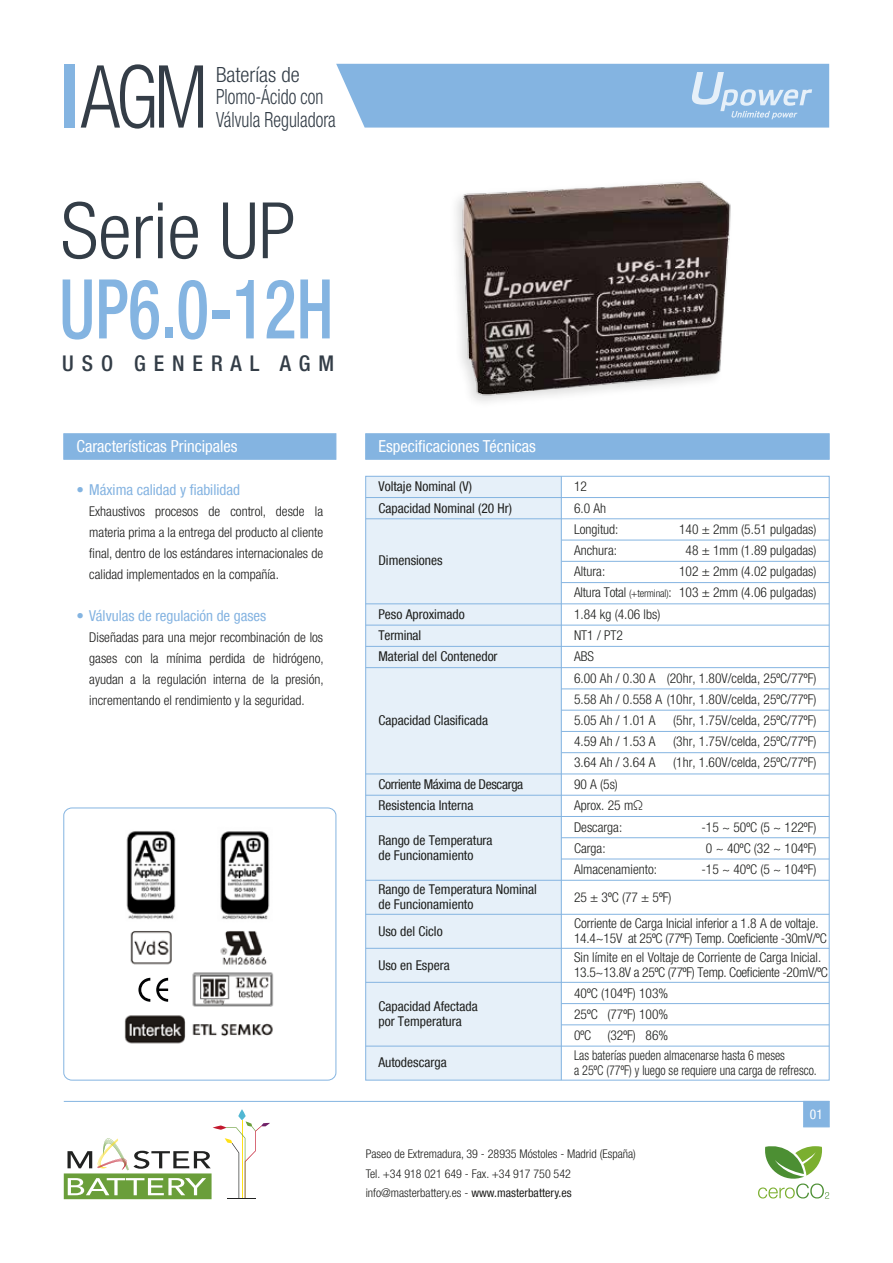
<style>
.page{position:relative;width:893px;height:1263px;background:#fff}
.page>*{position:absolute;margin:0;border:0;box-sizing:border-box;transform-origin:0 0}
.t1{font:300 condensed 87px "Helvetica Neue LT Com";color:#343d47;scale:.9 1}
.t2{font:500 condensed 82.5px "Helvetica Neue LT Com";color:#84b4e1;scale:.81 1}
.t3{font:300 condensed 78px "Helvetica Neue LT Com";color:#333d47}
.t4{font:500 condensed 21.75px "Helvetica Neue LT Com";letter-spacing:.365em;color:#333d47}
.t5{font:300 condensed 21px/22.5px "Helvetica Neue LT Com";color:#333d47}
.t6{font:condensed 16.5px "Helvetica Neue LT Com";letter-spacing:.01em;color:#fff}
.t7{font:condensed 15px "Helvetica Neue LT Com";color:#84b3e1}
.t8{font:300 condensed 13.5px/21px "Helvetica Neue LT Com";color:#1d1e1c}
.t9{font:300 condensed 13.5px/21px "Helvetica Neue LT Com";color:#1c1c1b;text-align:justify}
.t10{font:condensed 13.5px/15px "Helvetica Neue LT Com";color:#1d1e1c}
.t11{font:300 condensed 13.5px/15px "Helvetica Neue LT Com";color:#1d1e1c;scale:.9 1}
.t12{font:condensed 13.5px/21.3px "Helvetica Neue LT Com";letter-spacing:-.025em;color:#1d1e1c}
.t13{font:condensed 13.5px/21.3px "Helvetica Neue LT Com";color:#1e1e1c}
.t14{font:300 condensed 13.5px "Helvetica Neue LT Com";color:#1e1e1c}
.t15{font:condensed 13.5px "Helvetica Neue LT Com";color:#fff}
.t16{font:300 condensed 12px/19.5px "Helvetica Neue LT Com";color:#1e1e1c}
.s1{font-weight:300;color:#84b4e1}
.s2{font-size:10.5px}
.s3{font-weight:400}
</style>
<div class="page">
<div style="left:366px;top:476px;width:195px;height:604px;background:#e6f0f9"></div>
<svg style="left:336px;top:64px;width:493px;height:64px;background:#8cb9e3"></svg>
<div style="left:64px;top:64px;width:10px;height:64px;background:#84b4e1"></div>
<div style="left:365px;top:433px;width:465px;height:27px;background:#84b4e1;border:1px solid #84b4e1"></div>
<hr style="left:561px;top:476px;width:1px;height:604px;background:#84b4e1">
<hr style="left:366px;top:497px;width:463px;height:1px;background:#84b4e1">
<hr style="left:561px;top:582px;width:268px;height:1px;background:#84b4e1">
<hr style="left:366px;top:603px;width:463px;height:1px;background:#84b4e1">
<hr style="left:366px;top:625px;width:463px;height:1px;background:#84b4e1">
<hr style="left:366px;top:646px;width:463px;height:1px;background:#84b4e1">
<hr style="left:562px;top:561px;width:267px;height:1px;background:#84b4e1">
<hr style="left:561px;top:710px;width:268px;height:1px;background:#84b4e1">
<hr style="left:561px;top:731px;width:268px;height:1px;background:#84b4e1">
<hr style="left:562px;top:752px;width:267px;height:1px;background:#84b4e1">
<hr style="left:366px;top:773px;width:463px;height:1px;background:#84b4e1">
<hr style="left:366px;top:795px;width:463px;height:1px;background:#84b4e1">
<hr style="left:366px;top:667px;width:463px;height:1px;background:#84b4e1">
<hr style="left:561px;top:688px;width:268px;height:1px;background:#84b4e1">
<div style="left:803px;top:1101px;width:27px;height:26px;background:#84b4e1;border:1px solid #84b4e1"></div>
<hr style="left:64px;top:1101px;width:765px;height:1px;background:#84b4e1">
<hr style="left:562px;top:540px;width:267px;height:1px;background:#84b4e1">
<hr style="left:366px;top:816px;width:463px;height:1px;background:#84b4e1">
<hr style="left:561px;top:837px;width:268px;height:1px;background:#84b4e1">
<hr style="left:561px;top:859px;width:268px;height:1px;background:#84b4e1">
<hr style="left:366px;top:880px;width:463px;height:1px;background:#84b4e1">
<hr style="left:366px;top:914px;width:463px;height:1px;background:#84b4e1">
<hr style="left:366px;top:518px;width:463px;height:1px;background:#84b4e1">
<hr style="left:366px;top:948px;width:463px;height:1px;background:#84b4e1">
<hr style="left:366px;top:982px;width:463px;height:1px;background:#84b4e1">
<hr style="left:561px;top:1003px;width:268px;height:1px;background:#84b4e1">
<hr style="left:561px;top:1024px;width:268px;height:1px;background:#84b4e1">
<hr style="left:366px;top:1046px;width:463px;height:1px;background:#84b4e1">
<img style="left:124px;top:831px;width:150px;height:213px">
<svg style="left:138px;top:978px;width:30px;height:24px"></svg>
<div style="left:63px;top:807px;width:273px;height:273px;border:1px solid #84b4e1;border-radius:8px"></div>
<div style="left:63px;top:433px;width:273px;height:27px;background:#84b4e1;border:1px solid #84b4e1"></div>
<img style="left:458px;top:181px;width:273px;height:221px">
<svg style="left:758px;top:1146px;width:71px;height:52px"></svg>
<hr style="left:242px;top:1120px;width:1px;height:78px;background:#ffe117">
<svg style="left:238px;top:1109px;width:8px;height:11px"></svg>
<svg style="left:64px;top:1121px;width:206px;height:78px"></svg>
<h1 class="t1" style="left:81px;top:47px;width:143px">AGM</h1>
<h3 class="t5" style="left:216px;top:63px;width:121px">Baterías de<br>Plomo-Ácido con<br>Válvula Reguladora</h3>
<h3 class="t3" style="left:61px;top:186px;width:237px">Serie UP</h3>
<h2 class="t2" style="left:59px;top:260px;width:340px">UP6.0-12H</h2>
<h3 class="t4" style="left:62px;top:351px;width:273px">USO GENERAL AGM</h3>
<p class="t6" style="left:77px;top:436px;width:167px">Características Principales</p>
<p class="t6" style="left:378px;top:436px;width:159px">Especificaciones Técnicas</p>
<p class="t7" style="left:77px;top:480px;width:165px"><span class="s1">•</span> Máxima calidad y fiabilidad</p>
<p class="t9" style="left:89px;top:500px;width:235px">Exhaustivos procesos de control, desde la materia prima a la entrega del producto al cliente final, dentro de los estándares internacionales de calidad implementados en la compañía.</p>
<p class="t7" style="left:77px;top:606px;width:191px"><span class="s1">•</span> Válvulas de regulación de gases</p>
<p class="t9" style="left:89px;top:626px;width:236px">Diseñadas para una mejor recombinación de los gases con la mínima perdida de hidrógeno, ayudan a la regulación interna de la presión, incrementando el rendimiento y la seguridad.</p>
<p class="t13" style="left:378px;top:476px;width:135px">Voltaje Nominal (V)<br>Capacidad Nominal (20 Hr)</p>
<p class="t10" style="left:378px;top:553px;width:66px">Dimensiones</p>
<p class="t10" style="left:378px;top:606px;width:88px">Peso Aproximado</p>
<p class="t10" style="left:378px;top:628px;width:44px">Terminal</p>
<p class="t10" style="left:378px;top:649px;width:121px">Material del Contenedor</p>
<p class="t10" style="left:378px;top:713px;width:111px">Capacidad Clasificada</p>
<p class="t12" style="left:378px;top:773px;width:146px">Corriente Máxima de Descarga<br>Resistencia Interna</p>
<p class="t10" style="left:378px;top:833px;width:116px">Rango de Temperatura de Funcionamiento</p>
<p class="t10" style="left:378px;top:882px;width:160px">Rango de Temperatura Nominal de Funcionamiento</p>
<p class="t10" style="left:378px;top:923px;width:66px">Uso del Ciclo</p>
<p class="t10" style="left:378px;top:957px;width:73px">Uso en Espera</p>
<p class="t10" style="left:378px;top:999px;width:101px">Capacidad Afectada por Temperatura</p>
<p class="t10" style="left:378px;top:1055px;width:70px">Autodescarga</p>
<p class="t14" style="left:574px;top:479px;width:14px">12</p>
<p class="t8" style="left:574px;top:497px;width:34px">6.0 Ah</p>
<p class="t8" style="left:574px;top:519px;width:99px">Longitud:<br>Anchura:<br>Altura:<br>Altura Total <span class="s2">(+terminal)</span>:</p>
<p class="t8" style="left:574px;top:603px;width:88px">1.84 kg (4.06 lbs)</p>
<p class="t8" style="left:574px;top:625px;width:50px">NT1 / PT2</p>
<p class="t8" style="left:679px;top:519px;width:139px;text-align:center">140 ± 2mm (5.51 pulgadas)<br>48 ± 1mm (1.89 pulgadas)<br>102 ± 2mm (4.02 pulgadas)<br>103 ± 2mm (4.06 pulgadas)</p>
<p class="t8" style="left:574px;top:646px;width:21px">ABS</p>
<p class="t8" style="left:574px;top:668px;width:244px;text-align:right">(20hr, 1.80V/celda, 25ºC/77ºF)<br>5.58 Ah / 0.558 A (10hr, 1.80V/celda, 25ºC/77ºF) (5hr, 1.75V/celda, 25ºC/77ºF)<br>(3hr, 1.75V/celda, 25ºC/77ºF)<br>(1hr, 1.60V/celda, 25ºC/77ºF)</p>
<p class="t8" style="left:574px;top:668px;width:83px">6.00 Ah / 0.30 A</p>
<p class="t8" style="left:574px;top:710px;width:83px">5.05 Ah / 1.01 A<br>4.59 Ah / 1.53 A<br>3.64 Ah / 3.64 A<br>90 A (5s)<br>Aprox. 25 mΩ</p>
<p class="t8" style="left:574px;top:816px;width:84px">Descarga:<br>Carga:<br>Almacenamiento:</p>
<p class="t8" style="left:574px;top:886px;width:99px">25 ± 3ºC (77 ± 5ºF)</p>
<p class="t8" style="left:701px;top:816px;width:116px;text-align:center">-15 ~ 50ºC (5 ~ 122ºF)<br>0 ~ 40ºC (32 ~ 104ºF) -15 ~ 40ºC (5 ~ 104ºF)</p>
<p class="t8" style="left:574px;top:915px;width:254px;line-height:15px">Corriente de Carga Inicial inferior a 1.8 A de voltaje.<br>14.4~15V at 25ºC (77ºF) Temp. Coeficiente -30mV/ºC</p>
<p class="t8" style="left:574px;top:950px;width:255px;line-height:15px">Sin límite en el Voltaje de Corriente de Carga Inicial.<br>13.5~13.8V a 25ºC (77ºF) Temp. Coeficiente -20mV/ºC</p>
<p class="t8" style="left:574px;top:982px;width:96px;text-align:justify">40ºC (104ºF) 103% 25ºC (77ºF) 100% 0ºC (32ºF) 86%</p>
<p class="t11" style="left:574px;top:1048px;width:271px">Las baterías pueden almacenarse hasta 6 meses<br>a 25ºC (77ºF) y luego se requiere una carga de refresco.</p>
<p class="t15" style="left:810px;top:1106px;width:14px">01</p>
<p class="t16" style="left:366px;top:1144px;width:272px">Paseo de Extremadura, 39 - 28935 Móstoles - Madrid (España)<br>Tel. +34 918 021 649 - Fax. +34 917 750 542 info@masterbattery.es - <span class="s3">www.masterbattery.es</span></p>
</div>
